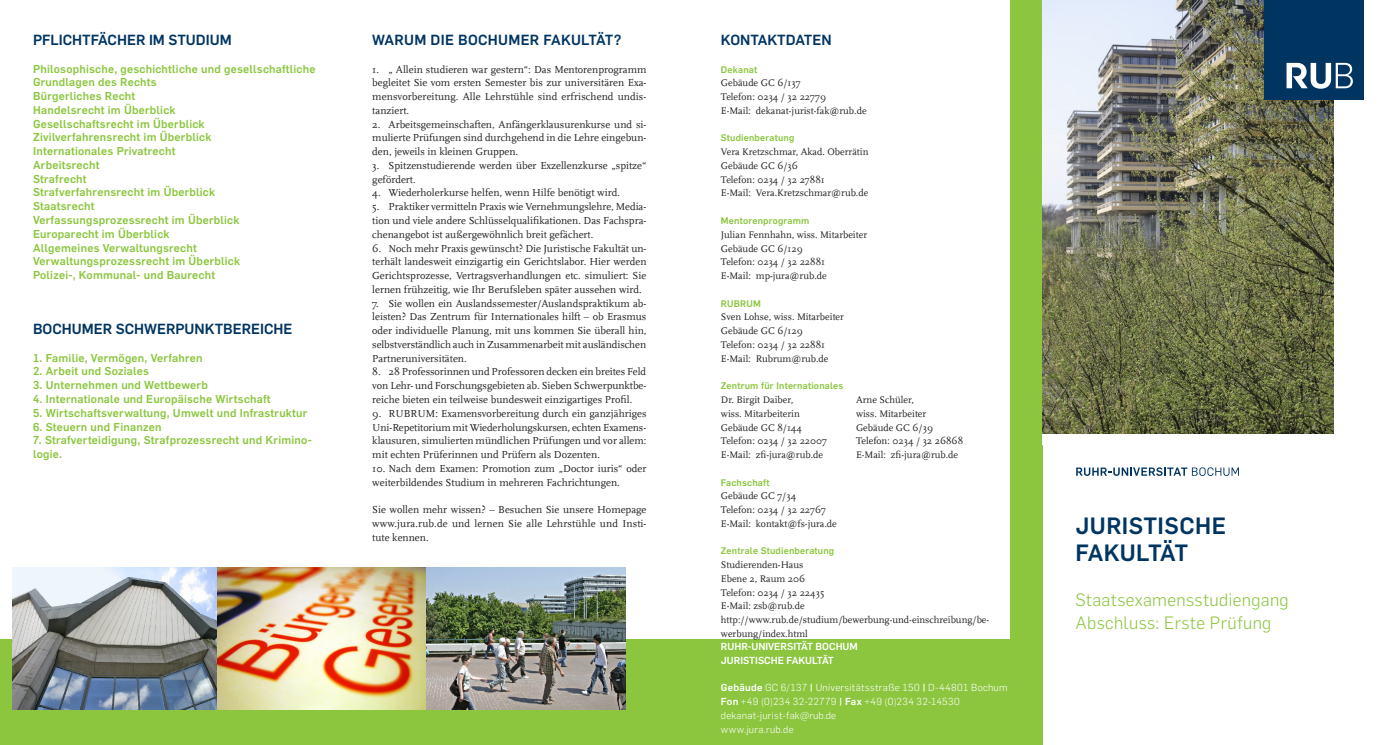
<style>
.page{position:relative;width:1397px;height:745px;background:#fff}
.page>*{position:absolute;margin:0;border:0;box-sizing:border-box;transform-origin:0 0}
.Headline_Bold{font:700 23.12px "Rub Flama";letter-spacing:.02em;color:#003562}
.Headline_Bold-2{font:700 23.12px "Rub Flama";letter-spacing:-.055em;color:#003562}
.Headline_Light{font:300 17.5px "Rub Flama";letter-spacing:.02em;color:#8bc63e}
.Headline_Zeile1{font:700 14.38px "Rub Flama";color:#003562}
.Fliesstext{font:700 14.38px "Rub Flama";color:#003562}
.Headline_Zeile1-2{font:700 14.38px "Rub Flama";letter-spacing:.02em;color:#003562}
.Subline{font:700 11.25px/13.8px "Rub Flama";letter-spacing:.02em;color:#8bc63e}
.Fliesstext-2{font:10.62px/13.8px "RUB Scala MZ";color:#231f20;text-align:justify}
.Fliesstext-3{font:10px/13.8px "RUB Scala MZ";color:#231f20}
.Kontakt{font:300 10px/13.8px "Rub Flama";letter-spacing:.025em;color:#fff}
.Kontakt_Head{font:700 10px "Rub Flama";color:#fff}
.Subline-2{font:700 9.38px "Rub Flama";letter-spacing:.02em;color:#8bc63e}
.s1{font-weight:700}
</style>
<div class="page">
<div style="left:0;top:0;width:1042px;height:744px;background:#8bc63e"></div>
<div style="left:0;top:0;width:1009px;height:638px;background:#fff"></div>
<img style="left:1042px;top:0;width:290px;height:433px">
<img style="left:13px;top:567px;width:612px;height:142px">
<div style="left:1264px;top:0;width:99px;height:99px;background:#003562"></div>
<svg style="left:1286px;top:63px;width:66px;height:26px"></svg>
<svg style="left:1076px;top:467px;width:162px;height:8px"></svg>
<p class="Headline_Zeile1" style="left:33px;top:30px;width:200px">PFLICHTFÄCHER IM STUDIUM</p>
<p class="Subline" style="left:33px;top:61px;width:284px">Philosophische, geschichtliche und gesellschaftliche<br>Grundlagen des Rechts</p>
<p class="Subline" style="left:33px;top:88px;width:104px">Bürgerliches Recht</p>
<p class="Subline" style="left:33px;top:102px;width:144px">Handelsrecht im Überblick</p>
<p class="Subline" style="left:33px;top:116px;width:173px">Gesellschaftsrecht im Überblick</p>
<p class="Subline" style="left:33px;top:130px;width:180px">Zivilverfahrensrecht im Überblick</p>
<p class="Subline" style="left:33px;top:143px;width:144px">Internationales Privatrecht</p>
<p class="Subline" style="left:33px;top:157px;width:68px">Arbeitsrecht</p>
<p class="Subline" style="left:33px;top:171px;width:55px">Strafrecht</p>
<p class="Subline" style="left:33px;top:185px;width:184px">Strafverfahrensrecht im Überblick</p>
<p class="Subline" style="left:33px;top:198px;width:63px">Staatsrecht</p>
<p class="Subline" style="left:33px;top:212px;width:208px">Verfassungsprozessrecht im Überblick</p>
<p class="Subline" style="left:33px;top:226px;width:138px">Europarecht im Überblick</p>
<p class="Subline" style="left:33px;top:240px;width:165px">Allgemeines Verwaltungsrecht</p>
<p class="Subline" style="left:33px;top:253px;width:209px">Verwaltungsprozessrecht im Überblick</p>
<p class="Subline" style="left:33px;top:267px;width:183px">Polizei-, Kommunal- und Baurecht</p>
<p class="Fliesstext" style="left:33px;top:318px;width:261px">BOCHUMER SCHWERPUNKTBEREICHE</p>
<p class="Subline" style="left:33px;top:350px;width:171px">1. Familie, Vermögen, Verfahren</p>
<p class="Subline" style="left:33px;top:363px;width:117px">2. Arbeit und Soziales</p>
<p class="Subline" style="left:33px;top:377px;width:176px">3. Unternehmen und Wettbewerb</p>
<p class="Subline" style="left:33px;top:391px;width:239px">4. Internationale und Europäische Wirtschaft</p>
<p class="Subline" style="left:33px;top:405px;width:276px">5. Wirtschaftsverwaltung, Umwelt und Infrastruktur</p>
<p class="Subline" style="left:33px;top:418px;width:130px">6. Steuern und Finanzen</p>
<p class="Subline" style="left:33px;top:432px;width:280px">7. Strafverteidigung, Strafprozessrecht und Krimino&shy;logie.</p>
<p class="Headline_Zeile1-2" style="left:372px;top:30px;width:251px">WARUM DIE BOCHUMER FAKULTÄT?</p>
<p class="Fliesstext-2" style="left:372px;top:62px;width:276px">1. „ Allein studieren war gestern“: Das Mentorenprogramm begleitet Sie vom ersten Semester bis zur universitären Exa&shy;mensvorbereitung. Alle Lehrstühle sind erfrischend undis&shy;tanziert.</p>
<p class="Fliesstext-2" style="left:372px;top:117px;width:276px">2. Arbeitsgemeinschaften, Anfängerklausurenkurse und si&shy;mulierte Prüfungen sind durchgehend in die Lehre eingebun&shy;den, jeweils in kleinen Gruppen.</p>
<p class="Fliesstext-2" style="left:372px;top:158px;width:275px">3. Spitzenstudierende werden über Exzellenzkurse „spitze“ gefördert.</p>
<p class="Fliesstext-2" style="left:372px;top:186px;width:249px">4. Wiederholerkurse helfen, wenn Hilfe benötigt wird.</p>
<p class="Fliesstext-2" style="left:372px;top:199px;width:276px">5. Praktiker vermitteln Praxis wie Vernehmungslehre, Media&shy;tion und viele andere Schlüsselqualifikationen. Das Fachspra&shy;chenangebot ist außergewöhnlich breit gefächert.</p>
<p class="Fliesstext-2" style="left:372px;top:241px;width:276px">6. Noch mehr Praxis gewünscht? Die Juristische Fakultät un&shy;terhält landesweit einzigartig ein Gerichtslabor. Hier werden Gerichtsprozesse, Vertragsverhandlungen etc. simuliert: Sie lernen frühzeitig, wie Ihr Berufsleben später aussehen wird.</p>
<p class="Fliesstext-2" style="left:372px;top:296px;width:276px">7. Sie wollen ein Auslandssemester/Auslandspraktikum ab&shy;leisten? Das Zentrum für Internationales hilft – ob Erasmus oder individuelle Planung, mit uns kommen Sie überall hin, selbstverständlich auch in Zusammenarbeit mit ausländischen Partneruniversitäten.</p>
<p class="Fliesstext-2" style="left:372px;top:364px;width:276px">8. 28 Professorinnen und Professoren decken ein breites Feld von Lehr- und Forschungsgebieten ab. Sieben Schwerpunktbe&shy;reiche bieten ein teilweise bundesweit einzigartiges Profil.</p>
<p class="Fliesstext-2" style="left:372px;top:406px;width:276px">9. RUBRUM: Examensvorbereitung durch ein ganzjähriges Uni-Repetitorium mit Wiederholungskursen, echten Examens&shy;klausuren, simulierten mündlichen Prüfungen und vor allem: mit echten Prüferinnen und Prüfern als Dozenten.</p>
<p class="Fliesstext-2" style="left:372px;top:461px;width:276px">10. Nach dem Examen: Promotion zum „Doctor iuris“ oder weiterbildendes Studium in mehreren Fachrichtungen.</p>
<p class="Fliesstext-2" style="left:372px;top:502px;width:276px">Sie wollen mehr wissen? – Besuchen Sie unsere Homepage www.jura.rub.de und lernen Sie alle Lehrstühle und Insti&shy;tute kennen.</p>
<p class="Headline_Bold" style="left:1075px;top:508px;width:152px">JURISTISCHE</p>
<p class="Headline_Bold-2" style="left:1075px;top:536px;width:114px">FAKULTÄT</p>
<p class="Headline_Light" style="left:1075px;top:588px;width:215px">Staatsexamensstudiengang</p>
<p class="Headline_Light" style="left:1075px;top:610px;width:197px">Abschluss: Erste Prüfung</p>
<p class="Headline_Zeile1" style="left:720px;top:30px;width:112px">KONTAKTDATEN</p>
<p class="Subline-2" style="left:720px;top:62px;width:38px">Dekanat</p>
<p class="Fliesstext-3" style="left:720px;top:76px;width:81px">Gebäude GC 6/137</p>
<p class="Fliesstext-3" style="left:720px;top:89px;width:107px">Telefon: 0234 / 32 22779</p>
<p class="Fliesstext-3" style="left:720px;top:103px;width:147px">E-Mail: dekanat-jurist-fak@rub.de</p>
<p class="Subline-2" style="left:720px;top:131px;width:75px">Studienberatung</p>
<p class="Fliesstext-3" style="left:720px;top:144px;width:149px">Vera Kretzschmar, Akad. Oberrätin</p>
<p class="Fliesstext-3" style="left:720px;top:158px;width:79px">Gebäude GC 6/36</p>
<p class="Fliesstext-3" style="left:720px;top:172px;width:105px">Telefon: 0234 / 32 27881</p>
<p class="Fliesstext-3" style="left:720px;top:186px;width:149px">E-Mail: Vera.Kretzschmar@rub.de</p>
<p class="Subline-2" style="left:720px;top:214px;width:90px">Mentorenprogramm</p>
<p class="Fliesstext-3" style="left:720px;top:227px;width:148px">Julian Fennhahn, wiss. Mitarbeiter</p>
<p class="Fliesstext-3" style="left:720px;top:241px;width:83px">Gebäude GC 6/129</p>
<p class="Fliesstext-3" style="left:720px;top:254px;width:106px">Telefon: 0234 / 32 22881</p>
<p class="Fliesstext-3" style="left:720px;top:268px;width:107px">E-Mail: mp-jura@rub.de</p>
<p class="Subline-2" style="left:720px;top:296px;width:42px">RUBRUM</p>
<p class="Fliesstext-3" style="left:720px;top:309px;width:125px">Sven Lohse, wiss. Mitarbeiter</p>
<p class="Fliesstext-3" style="left:720px;top:323px;width:83px">Gebäude GC 6/129</p>
<p class="Fliesstext-3" style="left:720px;top:337px;width:106px">Telefon: 0234 / 32 22881</p>
<p class="Fliesstext-3" style="left:720px;top:351px;width:109px">E-Mail: Rubrum@rub.de</p>
<p class="Subline-2" style="left:720px;top:379px;width:124px">Zentrum für Internationales</p>
<p class="Fliesstext-3" style="left:720px;top:392px;width:74px">Dr. Birgit Daiber,</p>
<p class="Fliesstext-3" style="left:855px;top:392px;width:59px">Arne Schüler,</p>
<p class="Fliesstext-3" style="left:720px;top:406px;width:80px">wiss. Mitarbeiterin</p>
<p class="Fliesstext-3" style="left:855px;top:406px;width:72px">wiss. Mitarbeiter</p>
<p class="Fliesstext-3" style="left:720px;top:419px;width:82px">Gebäude GC 8/144</p>
<p class="Fliesstext-3" style="left:855px;top:419px;width:79px">Gebäude GC 6/39</p>
<p class="Fliesstext-3" style="left:720px;top:433px;width:108px">Telefon: 0234 / 32 22007</p>
<p class="Fliesstext-3" style="left:855px;top:433px;width:109px">Telefon: 0234 / 32 26868</p>
<p class="Fliesstext-3" style="left:720px;top:447px;width:104px">E-Mail: zfi-jura@rub.de</p>
<p class="Fliesstext-3" style="left:855px;top:447px;width:104px">E-Mail: zfi-jura@rub.de</p>
<p class="Subline-2" style="left:720px;top:475px;width:50px">Fachschaft</p>
<p class="Fliesstext-3" style="left:720px;top:488px;width:77px">Gebäude GC 7/34</p>
<p class="Fliesstext-3" style="left:720px;top:502px;width:107px">Telefon: 0234 / 32 22767</p>
<p class="Fliesstext-3" style="left:720px;top:516px;width:117px">E-Mail: kontakt@fs-jura.de</p>
<p class="Subline-2" style="left:720px;top:544px;width:115px">Zentrale Studienberatung</p>
<p class="Fliesstext-3" style="left:720px;top:557px;width:84px">Studierenden-Haus</p>
<p class="Fliesstext-3" style="left:720px;top:571px;width:86px">Ebene 2, Raum 206</p>
<p class="Fliesstext-3" style="left:720px;top:584px;width:105px">Telefon: 0234 / 32 22435</p>
<p class="Fliesstext-3" style="left:720px;top:598px;width:85px">E-Mail: zsb@rub.de</p>
<p class="Fliesstext-3" style="left:720px;top:612px;width:270px">http://www.rub.de/studium/bewerbung-und-einschreibung/be&shy;werbung/index.html</p>
<p class="Kontakt_Head" style="left:720px;top:638px;width:138px">RUHR-UNIVERSITÄT BOCHUM</p>
<p class="Kontakt_Head" style="left:720px;top:652px;width:114px">JURISTISCHE FAKULTÄT</p>
<p class="Kontakt" style="left:720px;top:679px;width:288px"><span class="s1">Gebäude</span> GC 6/137 <span class="s1">|</span> Universitätsstraße 150 <span class="s1">|</span> D-44801 Bochum<br><span class="s1">Fon</span> +49 (0)234 32-22779 <span class="s1">| Fax</span> +49 (0)234 32-14530 dekanat-jurist-fak@rub.de</p>
<p class="Kontakt" style="left:720px;top:721px;width:74px">www.jura.rub.de</p>
</div>
